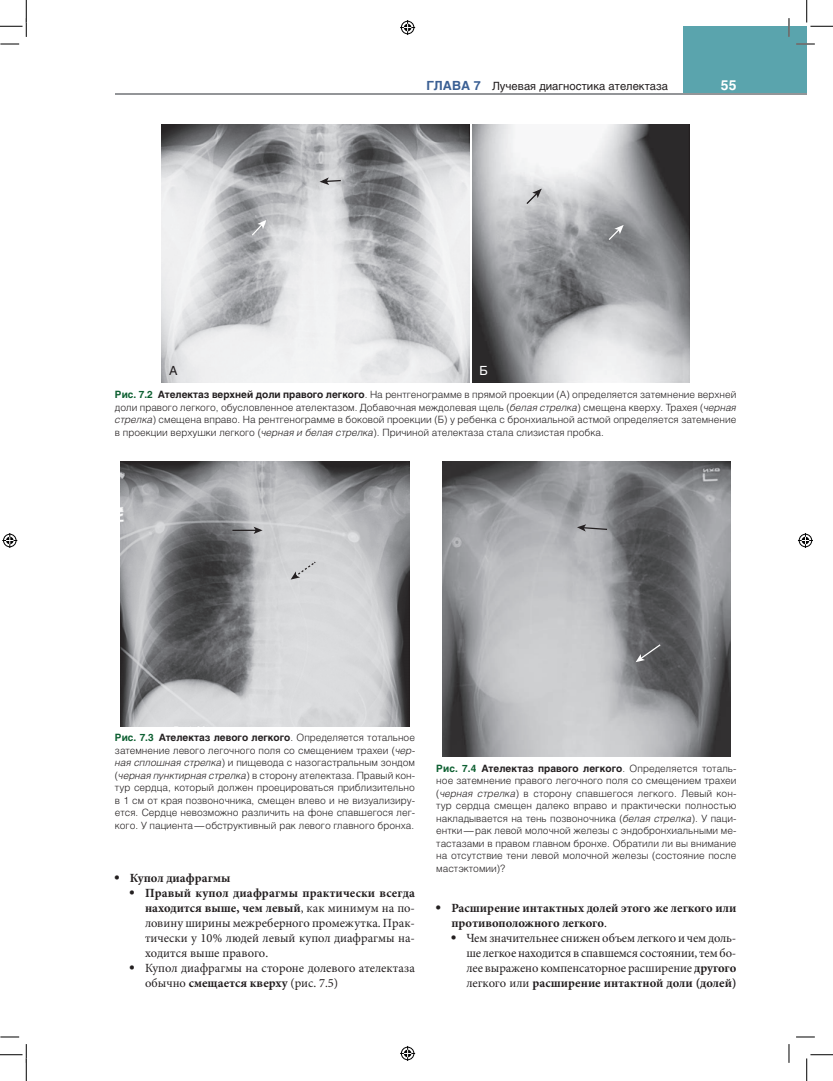
<style>
.page{position:relative;width:833px;height:1081px;background:#fff}
.page>*{position:absolute;margin:0;border:0;box-sizing:border-box;transform-origin:0 0}
.t1{font:700 13.75px "Helios";color:#fff}
.t2{font:12.5px/15px "Minion Pro";color:#231f20;text-align:justify}
.t3{font:700 12.5px/15px "Minion Pro";color:#231f20}
.t4{font:12.5px "Helios";color:#231f20}
.t5{font:12.5px "Helios";color:#fff}
.t6{font:11.25px "Helios";color:#231f20}
.ris_podp_L{font:300 10px/12.5px "Helios";color:#231f20;text-align:justify}
.s1{font-weight:700;font-size:12.5px;color:#3b6094}
.s2{font-weight:700;color:#0e6032}
.s3{font-weight:700}
.s4{font-style:italic}
.s5{font-family:"Helios"}
.s6{font-family:"Helios";font-weight:700}
.s7{font-weight:400}
</style>
<div class="page">
<div style="left:683px;top:26px;width:123px;height:67px;background:#5aa4ad"></div>
<hr style="left:115px;top:93px;width:691px;height:1px;background:#939598">
<img style="left:472px;top:125px;width:217px;height:258px">
<img style="left:162px;top:125px;width:307px;height:258px">
<svg style="left:250px;top:220px;width:16px;height:17px"></svg>
<svg style="left:319px;top:177px;width:23px;height:8px"></svg>
<svg style="left:525px;top:189px;width:16px;height:16px"></svg>
<svg style="left:607px;top:225px;width:16px;height:16px"></svg>
<img style="left:121px;top:461px;width:288px;height:265px">
<hr style="left:232px;top:529px;width:24px;height:2px;background:#231f20">
<svg style="left:253px;top:526px;width:9px;height:8px"></svg>
<svg style="left:290px;top:560px;width:27px;height:19px"></svg>
<img style="left:442px;top:461px;width:288px;height:295px">
<svg style="left:576px;top:524px;width:32px;height:7px"></svg>
<svg style="left:635px;top:643px;width:26px;height:19px"></svg>
<svg style="left:0;top:43px;width:19px;height:2px"></svg>
<svg style="left:796px;top:43px;width:18px;height:2px"></svg>
<svg style="left:0;top:1036px;width:19px;height:1px"></svg>
<svg style="left:796px;top:1036px;width:18px;height:1px"></svg>
<svg style="left:788px;top:18px;width:1px;height:19px"></svg>
<svg style="left:788px;top:1044px;width:1px;height:18px"></svg>
<svg style="left:0;top:0;width:27px;height:37px"></svg>
<svg style="left:0;top:1044px;width:27px;height:36px"></svg>
<svg style="left:806px;top:0;width:26px;height:27px"></svg>
<svg style="left:806px;top:1054px;width:26px;height:26px"></svg>
<svg style="left:400px;top:20px;width:15px;height:15px"></svg>
<svg style="left:400px;top:1046px;width:15px;height:14px"></svg>
<svg style="left:2px;top:533px;width:15px;height:15px"></svg>
<svg style="left:797px;top:533px;width:15px;height:15px"></svg>
<p class="t6" style="left:426px;top:79px;width:243px"><span class="s1">ГЛАВА 7</span> Лучевая диагностика ателектаза</p>
<h1 class="t1" style="left:720px;top:77px;width:17px">55</h1>
<p class="t4" style="left:169px;top:363px;width:10px">A</p>
<p class="t5" style="left:479px;top:363px;width:10px">Б</p>
<p class="ris_podp_L" style="left:115px;top:388px;width:622px"><span class="s2">Рис. 7.2</span> <span class="s3">Ателектаз верхней доли правого легкого</span>. На рентгенограмме в прямой проекции (A) определяется затемнение верхней доли правого легкого, обусловленное ателектазом. Добавочная междолевая щель (<span class="s4">белая стрелка</span>) смещена кверху. Трахея (<span class="s4">черная стрелка</span>) смещена вправо. На рентгенограмме в боковой проекции (Б) у ребенка с бронхиальной астмой определяется затемнение в проекции верхушки легкого (<span class="s4">черная и белая стрелка</span>). Причиной ателектаза стала слизистая пробка.</p>
<p class="ris_podp_L" style="left:115px;top:730px;width:301px"><span class="s2">Рис. 7.3</span> <span class="s3">Ателектаз левого легкого</span>. Определяется тотальное затемнение левого легочного поля со смещением трахеи (<span class="s4">чер&shy;ная сплошная стрелка</span>) и пищевода с назогастральным зондом (<span class="s4">черная пунктирная стрелка</span>) в сторону ателектаза. Правый кон‑ тур сердца, который должен проецироваться приблизительно в 1 см от края позвоночника, смещен влево и не визуализиру‑ ется. Сердце невозможно различить на фоне спавшегося лег‑ кого. У пациента— обструктивный рак левого главного бронха.</p>
<p class="t3" style="left:115px;top:870px;width:117px"><span class="s5">•</span> Купол диафрагмы</p>
<p class="t2" style="left:145px;top:885px;width:271px;text-indent:-15px"><span class="s6">•</span> <span class="s3">Правый купол диафрагмы практически всегда находится выше, чем левый</span>, как минимум на по‑ ловину ширины межреберного промежутка. Прак‑ тически у 10% людей левый купол диафрагмы на‑ ходится выше правого.</p>
<p class="t2" style="left:145px;top:960px;width:271px;text-indent:-15px"><span class="s6">•</span> Купол диафрагмы на стороне долевого ателектаза обычно <span class="s3">смещается кверху</span> (рис. 7.5)</p>
<p class="ris_podp_L" style="left:436px;top:761px;width:301px"><span class="s2">Рис. 7.4</span> <span class="s3">Ателектаз правого легкого</span>. Определяется тоталь‑ ное затемнение правого легочного поля со смещением трахеи (<span class="s4">черная стрелка</span>) в сторону спавшегося легкого. Левый кон‑ тур сердца смещен далеко вправо и практически полностью накладывается на тень позвоночника (<span class="s4">белая стрелка</span>). У паци‑ ентки— рак левой молочной железы с эндобронхиальными ме‑ тастазами в правом главном бронхе. Обратили ли вы внимание на отсутствие тени левой молочной железы (состояние после мастэктомии)?</p>
<p class="t3" style="left:451px;top:900px;width:286px;text-indent:-15px"><span class="s5">•</span> Расширение интактных долей этого же легкого или противоположного легкого<span class="s7">.</span></p>
<p class="t2" style="left:466px;top:930px;width:271px;text-indent:-15px"><span class="s6">•</span> Чем значительнее снижен объем легкого и чем доль‑ ше легкое находится в спавшемся состоянии, тем бо‑ лее выражено компенсаторное расширение <span class="s3">другого </span>легкого или <span class="s3">расширение интактной доли (долей)</span></p>
</div>
